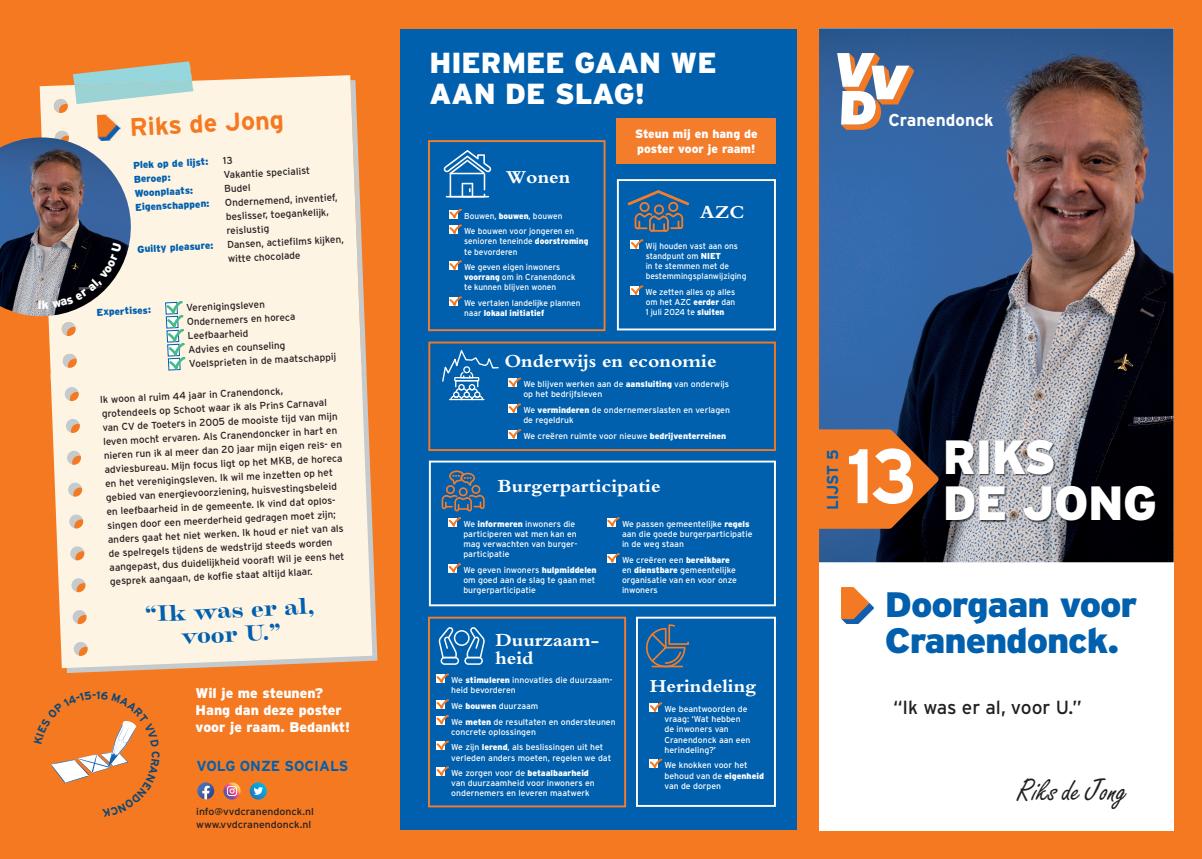
<style>
.page{position:relative;width:1202px;height:859px;background:#fff}
.page>*{position:absolute;margin:0;border:0;box-sizing:border-box;transform-origin:0 0}
.t1{font:900 48px "Interstate";letter-spacing:-.01em;color:#fff}
.t2{font:900 35.3px/36px "Interstate";letter-spacing:-.03em;color:#0160ae;scale:1.07 1}
.t3{font:32px "Freestyle Script";color:#231f20}
.t4{font:900 29px/31px "Interstate";color:#fff}
.t5{font:700 25.3px "Interstate";color:#f47921}
.t6{font:900 expanded 22px/24px "Chapman";color:#0160ae;text-align:center;scale:.9 1}
.t7{font:700 19.1px/18.5px "M Bembo";color:#fff;scale:1.05 1}
.t8{font:19px "Interstate";color:#231f20}
.t9{font:700 17.2px "Interstate";color:#fff}
.t10{font:700 15.8px "Interstate";color:#0160ae}
.t11{font:700 14.5px "Interstate";color:#0160ae}
.t12{font:900 14px/16.8px "Interstate";color:#fff}
.t13{font:900 12px/14.4px "Interstate";color:#fff}
.t14{font:10px/14px "Interstate";color:#231f20}
.t15{font:900 10px "Interstate";color:#0160ae}
.t16{font:10px/13px "Interstate";color:#231f20;scale:1.05 1}
.t17{font:8.6px/10.2px "Interstate";color:#fff}
.t18{font:8.6px/10.2px "Interstate";color:#fff;scale:.96 1}
.s1{font-weight:900}
</style>
<div class="page">
<div style="left:0;top:0;width:402px;height:859px;background:#f47921"></div>
<div style="left:797px;top:0;width:405px;height:859px;background:#f47921"></div>
<div style="left:819px;top:28px;width:355px;height:803px;background:#fff"></div>
<div style="left:400px;top:28px;width:397px;height:803px;background:#0160ae"></div>
<img style="left:842px;top:587px;width:31px;height:36px">
<img style="left:819px;top:28px;width:355px;height:534px">
<svg style="left:837px;top:53px;width:77px;height:77px"></svg>
<div style="left:400px;top:831px;width:405px;height:28px;background:#f47921"></div>
<div style="left:399px;top:0;width:398px;height:28px;background:#f47921"></div>
<div style="left:40px;top:75px;width:321px;height:167px;background:#fef4e4"></div>
<svg style="left:73px;top:61px;width:120px;height:43px"></svg>
<svg style="left:62px;top:519px;width:315px;height:154px"></svg>
<svg style="left:51px;top:363px;width:321px;height:305px;background:#fbeedc"></svg>
<img style="left:0;top:137px;width:133px;height:180px">
<img style="left:97px;top:114px;width:24px;height:27px">
<img style="left:946px;top:439px;width:212px;height:84px">
<svg style="left:819px;top:429px;width:119px;height:100px;background:#c56321"></svg>
<div style="left:617px;top:179px;width:159px;height:151px;border:2px solid #fff"></div>
<svg style="left:627px;top:190px;width:62px;height:42px"></svg>
<svg style="left:630px;top:239px;width:14px;height:10px"></svg>
<svg style="left:630px;top:285px;width:14px;height:10px"></svg>
<div style="left:428px;top:342px;width:348px;height:109px;border:2px solid #f47921"></div>
<svg style="left:508px;top:377px;width:14px;height:11px"></svg>
<svg style="left:508px;top:403px;width:13px;height:10px"></svg>
<svg style="left:508px;top:429px;width:13px;height:10px"></svg>
<svg style="left:442px;top:350px;width:57px;height:50px"></svg>
<div style="left:428px;top:140px;width:177px;height:191px;border:2px solid #f47d2c"></div>
<svg style="left:444px;top:150px;width:47px;height:47px"></svg>
<hr style="left:446px;top:196px;width:43px;height:1px;background:#fff">
<svg style="left:449px;top:208px;width:13px;height:27px"></svg>
<svg style="left:449px;top:260px;width:13px;height:10px"></svg>
<svg style="left:449px;top:296px;width:13px;height:10px"></svg>
<div style="left:428px;top:617px;width:198px;height:190px;border:2px solid #f47d2c"></div>
<svg style="left:438px;top:627px;width:47px;height:38px"></svg>
<svg style="left:436px;top:673px;width:13px;height:11px"></svg>
<svg style="left:436px;top:699px;width:13px;height:26px"></svg>
<svg style="left:436px;top:740px;width:13px;height:11px"></svg>
<svg style="left:436px;top:766px;width:13px;height:10px"></svg>
<div style="left:636px;top:617px;width:140px;height:190px;border:2px solid #fff"></div>
<svg style="left:646px;top:624px;width:43px;height:43px"></svg>
<svg style="left:649px;top:702px;width:14px;height:10px"></svg>
<svg style="left:649px;top:758px;width:14px;height:11px"></svg>
<div style="left:617px;top:118px;width:159px;height:45px;background:#f47d2c"></div>
<svg style="left:197px;top:782px;width:17px;height:17px"></svg>
<svg style="left:223px;top:782px;width:18px;height:18px"></svg>
<svg style="left:227px;top:786px;width:10px;height:10px"></svg>
<svg style="left:250px;top:782px;width:17px;height:18px"></svg>
<svg style="left:254px;top:787px;width:9px;height:8px"></svg>
<div style="left:429px;top:461px;width:347px;height:145px;border:2px solid #fff"></div>
<svg style="left:442px;top:470px;width:43px;height:57px"></svg>
<svg style="left:448px;top:563px;width:14px;height:10px"></svg>
<svg style="left:607px;top:517px;width:13px;height:10px"></svg>
<svg style="left:607px;top:553px;width:13px;height:10px"></svg>
<svg style="left:223px;top:157px;width:9px;height:7px"></svg>
<svg style="left:39px;top:242px;width:327px;height:143px;background:#e5dbcc"></svg>
<svg style="left:50px;top:721px;width:87px;height:63px"></svg>
<h3 class="t5" style="left:129px;top:113px;width:156px;rotate:-3deg">Riks de Jong</h3>
<p class="t15" style="left:133px;top:160px;width:77px;rotate:-3deg">Plek op de lijst:</p>
<p class="t15" style="left:134px;top:173px;width:38px;rotate:-3deg">Beroep:</p>
<p class="t14" style="left:223px;top:168px;width:88px;rotate:-3deg">Vakantie specialist</p>
<p class="t15" style="left:134px;top:188px;width:60px;rotate:-3deg">Woonplaats:</p>
<p class="t14" style="left:224px;top:182px;width:28px;rotate:-3deg">Budel</p>
<p class="t15" style="left:135px;top:202px;width:76px;rotate:-3deg">Eigenschappen:</p>
<p class="t14" style="left:225px;top:196px;width:114px;rotate:-3deg">Ondernemend, inventief, beslisser, toegankelijk, reislustig</p>
<p class="t15" style="left:137px;top:243px;width:78px;rotate:-3deg">Guilty pleasure:</p>
<p class="t14" style="left:227px;top:238px;width:118px;rotate:-3deg">Dansen, actiefilms kijken, witte chocolade</p>
<p class="t15" style="left:96px;top:307px;width:56px;rotate:-3deg">Expertises:</p>
<p class="t14" style="left:186px;top:301px;width:149px;rotate:-3deg">Verenigingsleven<br>Ondernemers en horeca<br>Leefbaarheid<br>Advies en counseling<br>Voelsprieten in de maatschappij</p>
<p class="t14" style="left:100px;top:393px;width:241px;rotate:-3deg">Ik woon al ruim 44 jaar in Cranendonck, grotendeels op Schoot waar ik als Prins Carnaval van CV de Toeters in 2005 de mooiste tijd van mijn leven mocht ervaren. Als Cranendoncker in hart en nieren run ik al meer dan 20 jaar mijn eigen reis- en adviesbureau. Mijn focus ligt op het MKB, de horeca en het verenigingsleven. Ik wil me inzetten op het gebied van energievoorziening, huisvestingsbeleid en leefbaarheid in de gemeente. Ik vind dat oplos&shy;singen door een meerderheid gedragen moet zijn; anders gaat het niet werken. Ik houd er niet van als de spelregels tijdens de wedstrijd steeds worden aangepast, dus duidelijkheid vooraf! Wil je eens het gesprek aangaan, de koffie staat altijd klaar.</p>
<h3 class="t6" style="left:144px;top:600px;width:190px;rotate:-3deg">“Ik was er al, voor U.”</h3>
<h3 class="t4" style="left:429px;top:47px;width:289px">HIERMEE GAAN WE<br>AAN DE SLAG!</h3>
<h3 class="t7" style="left:506px;top:167px;width:63px">Wonen</h3>
<p class="t18" style="left:464px;top:208px;width:116px;line-height:15.6px">Bouwen, <span class="s1">bouwen</span>, bouwen<br>We bouwen voor jongeren en</p>
<p class="t18" style="left:464px;top:236px;width:131px">senioren teneinde <span class="s1">doorstroming </span>te bevorderen</p>
<p class="t18" style="left:464px;top:262px;width:117px">We geven eigen inwoners <span class="s1">voorrang</span> om in Cranendonck te kunnen blijven wonen</p>
<p class="t18" style="left:464px;top:298px;width:123px">We vertalen landelijke plannen naar <span class="s1">lokaal initiatief</span></p>
<h3 class="t13" style="left:635px;top:127px;width:124px">Steun mij en hang de poster voor je raam!</h3>
<h3 class="t7" style="left:700px;top:202px;width:44px">AZC</h3>
<p class="t18" style="left:646px;top:241px;width:106px">Wij houden vast aan ons standpunt om <span class="s1">NIET<br></span>in te stemmen met de bestemmingsplanwijziging</p>
<p class="t18" style="left:646px;top:287px;width:95px;text-align:justify">We zetten alles op alles om het AZC <span class="s1">eerder</span> dan 1 juli 2024 te <span class="s1">sluiten</span></p>
<h3 class="t7" style="left:504px;top:352px;width:204px">Onderwijs en economie</h3>
<p class="t17" style="left:523px;top:379px;width:207px">We blijven werken aan de <span class="s1">aansluiting</span> van onderwijs op het bedrijfsleven</p>
<p class="t17" style="left:523px;top:405px;width:208px">We <span class="s1">verminderen</span> de ondernemers lasten en verlagen de regeldruk</p>
<p class="t17" style="left:523px;top:431px;width:204px">We creëren ruimte voor nieuwe <span class="s1">bedrijventerreinen</span></p>
<h3 class="t7" style="left:498px;top:477px;width:157px">Burger participatie</h3>
<p class="t17" style="left:463px;top:519px;width:116px">We <span class="s1">informeren</span> inwoners die participeren wat men kan en mag verwachten van burger&shy;participatie</p>
<p class="t17" style="left:463px;top:565px;width:135px">We geven inwoners <span class="s1">hulpmiddelen </span>om goed aan de slag te gaan met burgerparticipatie</p>
<p class="t17" style="left:622px;top:519px;width:132px">We passen gemeentelijke <span class="s1">regels </span>aan die goede burger participatie in de weg staan</p>
<p class="t17" style="left:622px;top:555px;width:117px">We creëren een <span class="s1">bereikbare </span>en <span class="s1">dienstbare</span> gemeentelijke organisatie van en voor onze inwoners</p>
<h3 class="t7" style="left:495px;top:630px;width:100px">Duurzaam&shy;heid</h3>
<p class="t17" style="left:451px;top:675px;width:163px">We <span class="s1">stimuleren</span> innovaties die duurzaam&shy;heid bevorderen</p>
<p class="t17" style="left:451px;top:698px;width:166px;line-height:15.6px">We <span class="s1">bouwen</span> duurzaam<br>We <span class="s1">meten</span> de resultaten en ondersteunen</p>
<p class="t17" style="left:451px;top:724px;width:154px;line-height:15.6px">concrete oplossingen<br>We zijn <span class="s1">lerend</span>, als beslissingen uit het</p>
<p class="t17" style="left:451px;top:750px;width:161px;line-height:15.6px">verleden anders moeten, regelen we dat<br>We zorgen voor de <span class="s1">betaalbaarheid</span></p>
<p class="t17" style="left:451px;top:778px;width:145px">van duurzaamheid voor inwoners en onder nemers en leveren maatwerk</p>
<h3 class="t12" style="left:196px;top:685px;width:129px">Wil je me steunen?</h3>
<h3 class="t7" style="left:650px;top:677px;width:103px">Herindeling</h3>
<h3 class="t12" style="left:196px;top:701px;width:156px">Hang dan deze poster voor je raam. Bedankt!</h3>
<p class="t17" style="left:665px;top:704px;width:87px">We beantwoorden de vraag: ‘Wat hebben de inwo ners van<br>Cranendonck aan een herindeling?’</p>
<p class="t17" style="left:665px;top:760px;width:101px;line-height:10.5px">We knokken voor het behoud van de <span class="s1">eigenheid </span>van de dorpen</p>
<h3 class="t11" style="left:197px;top:758px;width:153px">VOLG ONZE SOCIALS</h3>
<p class="t16" style="left:196px;top:805px;width:113px">info@vvdcranendonck.nl www.vvdcranendonck.nl</p>
<h3 class="t9" style="left:888px;top:110px;width:107px">Cranendonck</h3>
<h1 class="t1" style="left:943px;top:429px;width:115px">RIKS</h1>
<h3 class="t10" style="left:824px;top:510px;width:62px;rotate:-90deg">LIJST 5</h3>
<h1 class="t1" style="left:846px;top:475px;width:312px"><sup>13</sup> DE JONG</h1>
<h2 class="t2" style="left:885px;top:586px;width:237px">Doorgaan voor<br>Cranendonck.</h2>
<h3 class="t8" style="left:893px;top:696px;width:190px">“Ik was er al, voor U.”</h3>
<h3 class="t3" style="left:1017px;top:771px;width:111px">Riks de Jong</h3>
</div>
